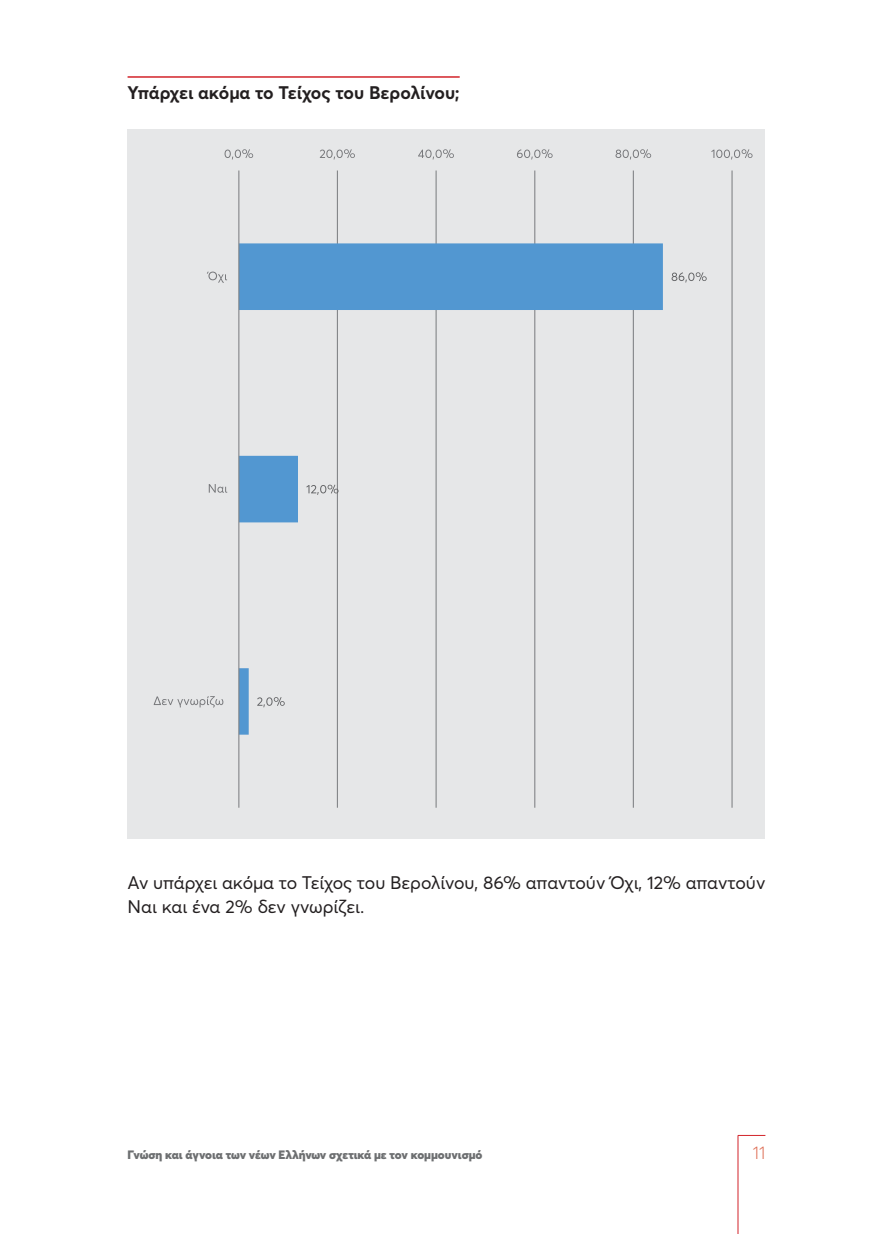
<style>
.page{position:relative;width:893px;height:1234px;background:#fff}
.page>*{position:absolute;margin:0;border:0;box-sizing:border-box;transform-origin:0 0}
.t1{font:18px/24px "Averta";letter-spacing:-.005em;color:#231f20}
.t2{font:700 18px "Averta";letter-spacing:-.01em;color:#231f20}
.t3{font:300 18px "Averta";color:#de6e55}
.t4{font:900 12px "Averta";letter-spacing:-.005em;color:#6d6f71}
</style>
<div class="page">
<svg style="left:738px;top:1134px;width:27px;height:1px"></svg>
<hr style="left:738px;top:1135px;width:1px;height:98px;background:#d2232a">
<hr style="left:128px;top:76px;width:332px;height:2px;background:#d2232a">
<div style="left:128px;top:129px;width:637px;height:709px;background:#e6e7e8"></div>
<hr style="left:337px;top:170px;width:1px;height:637px;background:#808285">
<hr style="left:436px;top:170px;width:1px;height:637px;background:#808285">
<hr style="left:534px;top:170px;width:1px;height:637px;background:#808285">
<hr style="left:633px;top:170px;width:1px;height:637px;background:#808285">
<hr style="left:731px;top:170px;width:2px;height:637px;background:#808285">
<svg style="left:239px;top:243px;width:424px;height:491px"></svg>
<hr style="left:238px;top:170px;width:1px;height:637px;background:#808285">
<svg style="left:672px;top:272px;width:35px;height:10px"></svg>
<svg style="left:306px;top:484px;width:33px;height:11px"></svg>
<svg style="left:257px;top:696px;width:28px;height:11px"></svg>
<svg style="left:225px;top:149px;width:28px;height:10px"></svg>
<svg style="left:320px;top:149px;width:35px;height:10px"></svg>
<svg style="left:418px;top:149px;width:36px;height:10px"></svg>
<svg style="left:517px;top:149px;width:36px;height:10px"></svg>
<svg style="left:615px;top:149px;width:36px;height:10px"></svg>
<svg style="left:711px;top:149px;width:41px;height:10px"></svg>
<svg style="left:207px;top:271px;width:20px;height:12px"></svg>
<svg style="left:209px;top:484px;width:18px;height:8px"></svg>
<svg style="left:154px;top:696px;width:69px;height:11px"></svg>
<p class="t2" style="left:128px;top:81px;width:334px">Υπάρχει ακόμα το Τείχος του Βερολίνου;</p>
<p class="t1" style="left:128px;top:870px;width:639px">Αν υπάρχει ακόμα το Τείχος του Βερολίνου, 86% απαντούν Όχι, 12% απαντούν<br>Ναι και ένα 2% δεν γνωρίζει.</p>
<p class="t4" style="left:128px;top:1146px;width:356px">Γνώση και άγνοια των νέων Ελλήνων σχετικά με τον κομμουνισμό</p>
<p class="t3" style="left:753px;top:1140px;width:14px">11</p>
</div>
